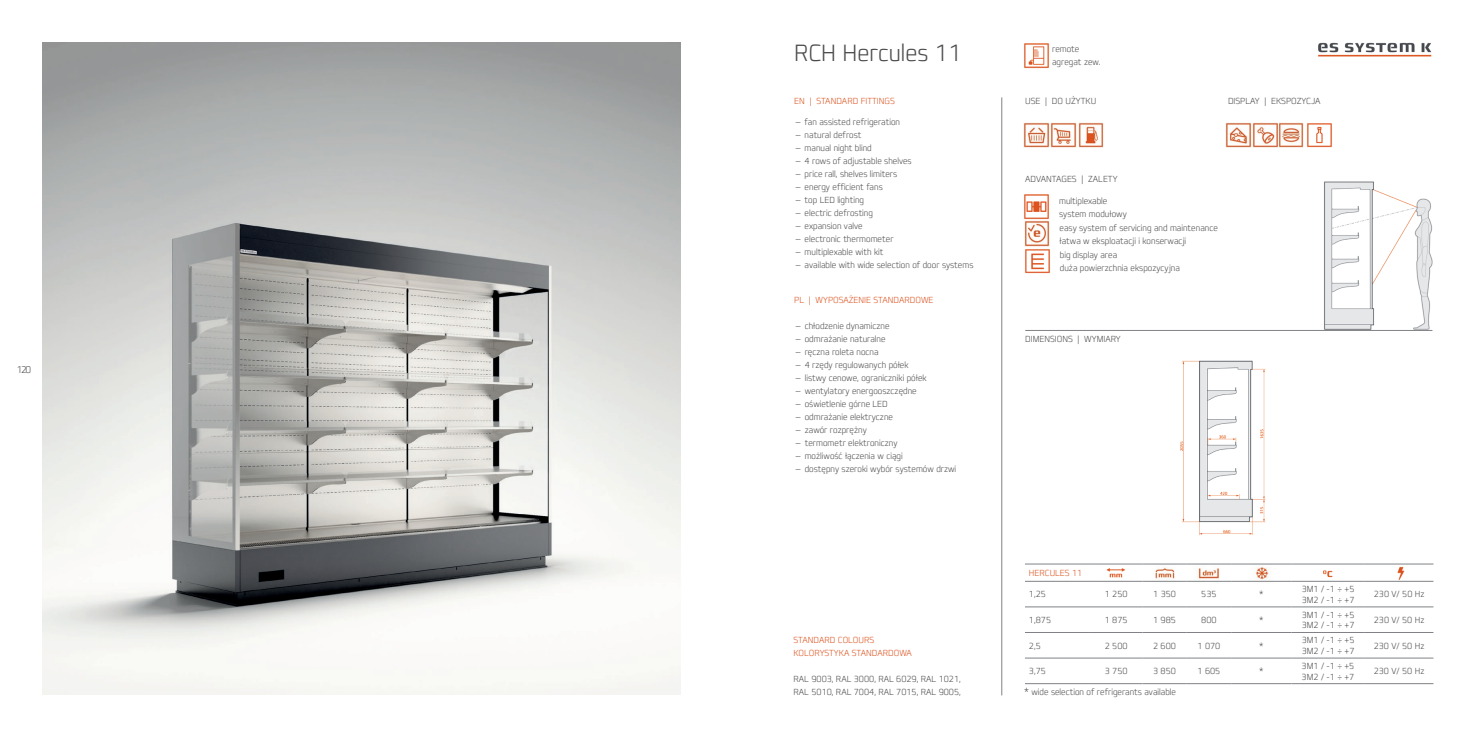
<style>
.page{position:relative;width:1475px;height:738px;background:#fff}
.page>*{position:absolute;margin:0;border:0;box-sizing:border-box;transform-origin:0 0}
.t1{font:200 condensed 24px "Francker CYR";color:#4b4c4d}
.t2{font:200 condensed 10px "Francker CYR";color:#4b4c4d}
.t3{font:200 condensed 9px/13px "Francker CYR";color:#4b4c4d}
.t4{font:200 condensed 9px/13px "Francker CYR";color:#dc531f}
.s1{font-size:10px}
</style>
<div class="page">
<img style="left:1318px;top:42px;width:114px;height:15px">
<hr style="left:1001px;top:97px;width:1px;height:597px;background:#808285">
<img style="left:1148px;top:564px;width:31px;height:18px">
<img style="left:1192px;top:564px;width:31px;height:18px">
<img style="left:1245px;top:564px;width:31px;height:18px">
<img style="left:1311px;top:564px;width:32px;height:18px">
<img style="left:1385px;top:564px;width:31px;height:18px">
<img style="left:1100px;top:564px;width:31px;height:18px">
<hr style="left:1024px;top:563px;width:65px;height:1px;background:#808285">
<hr style="left:1089px;top:563px;width:53px;height:1px;background:#808285">
<hr style="left:1142px;top:563px;width:44px;height:1px;background:#808285">
<hr style="left:1186px;top:563px;width:44px;height:1px;background:#808285">
<hr style="left:1230px;top:563px;width:60px;height:1px;background:#808285">
<hr style="left:1290px;top:563px;width:74px;height:1px;background:#808285">
<hr style="left:1364px;top:563px;width:68px;height:1px;background:#808285">
<hr style="left:1024px;top:580px;width:65px;height:1px;background:#808285">
<hr style="left:1089px;top:580px;width:53px;height:1px;background:#808285">
<hr style="left:1142px;top:580px;width:44px;height:1px;background:#808285">
<hr style="left:1186px;top:580px;width:44px;height:1px;background:#808285">
<hr style="left:1230px;top:580px;width:60px;height:1px;background:#808285">
<hr style="left:1290px;top:580px;width:74px;height:1px;background:#808285">
<hr style="left:1364px;top:580px;width:68px;height:1px;background:#808285">
<hr style="left:1024px;top:606px;width:65px;height:1px;background:#808285">
<hr style="left:1089px;top:606px;width:53px;height:1px;background:#808285">
<hr style="left:1142px;top:606px;width:44px;height:1px;background:#808285">
<hr style="left:1186px;top:606px;width:44px;height:1px;background:#808285">
<hr style="left:1230px;top:606px;width:60px;height:1px;background:#808285">
<hr style="left:1290px;top:606px;width:74px;height:1px;background:#808285">
<hr style="left:1364px;top:606px;width:68px;height:1px;background:#808285">
<hr style="left:1024px;top:631px;width:65px;height:1px;background:#808285">
<hr style="left:1089px;top:631px;width:53px;height:1px;background:#808285">
<hr style="left:1142px;top:631px;width:44px;height:1px;background:#808285">
<hr style="left:1186px;top:631px;width:44px;height:1px;background:#808285">
<hr style="left:1230px;top:631px;width:60px;height:1px;background:#808285">
<hr style="left:1290px;top:631px;width:74px;height:1px;background:#808285">
<hr style="left:1364px;top:631px;width:68px;height:1px;background:#808285">
<hr style="left:1024px;top:657px;width:65px;height:1px;background:#808285">
<hr style="left:1089px;top:657px;width:53px;height:1px;background:#808285">
<hr style="left:1142px;top:657px;width:44px;height:1px;background:#808285">
<hr style="left:1186px;top:657px;width:44px;height:1px;background:#808285">
<hr style="left:1230px;top:657px;width:60px;height:1px;background:#808285">
<hr style="left:1290px;top:657px;width:74px;height:1px;background:#808285">
<hr style="left:1364px;top:657px;width:68px;height:1px;background:#808285">
<hr style="left:1024px;top:682px;width:65px;height:1px;background:#808285">
<hr style="left:1089px;top:682px;width:53px;height:1px;background:#808285">
<hr style="left:1142px;top:682px;width:44px;height:1px;background:#808285">
<hr style="left:1186px;top:682px;width:44px;height:1px;background:#808285">
<hr style="left:1230px;top:682px;width:60px;height:1px;background:#808285">
<hr style="left:1290px;top:682px;width:74px;height:1px;background:#808285">
<hr style="left:1364px;top:682px;width:68px;height:1px;background:#808285">
<img style="left:1324px;top:181px;width:109px;height:150px">
<hr style="left:1025px;top:330px;width:406px;height:1px;background:#808285">
<img style="left:1180px;top:360px;width:86px;height:176px">
<img style="left:1024px;top:194px;width:25px;height:52px">
<img style="left:1025px;top:249px;width:25px;height:24px">
<img style="left:1225px;top:122px;width:25px;height:26px">
<img style="left:1023px;top:122px;width:80px;height:26px">
<img style="left:1252px;top:122px;width:51px;height:26px">
<img style="left:1307px;top:123px;width:24px;height:25px">
<img style="left:1024px;top:43px;width:25px;height:25px">
<img style="left:43px;top:43px;width:637px;height:651px">
<p class="t2" style="left:17px;top:363px;width:16px">120</p>
<h1 class="t1" style="left:794px;top:37px;width:169px">RCH Hercules 11</h1>
<p class="t4" style="left:794px;top:95px;width:102px">EN | STANDARD FITTINGS</p>
<p class="t3" style="left:794px;top:116px;width:107px">— fan assisted refrigeration</p>
<p class="t3" style="left:794px;top:129px;width:69px">— natural defrost</p>
<p class="t3" style="left:794px;top:142px;width:79px">— manual night blind</p>
<p class="t3" style="left:794px;top:155px;width:119px">— 4 rows of adjustable shelves</p>
<p class="t3" style="left:794px;top:168px;width:105px">— price rall, shelves limiters</p>
<p class="t3" style="left:794px;top:181px;width:90px">— energy efficient fans</p>
<p class="t3" style="left:794px;top:194px;width:71px">— top LED lighting</p>
<p class="t3" style="left:794px;top:207px;width:80px">— electric defrosting</p>
<p class="t3" style="left:794px;top:220px;width:70px">— expansion valve</p>
<p class="t3" style="left:794px;top:233px;width:101px">— electronic thermometer</p>
<p class="t3" style="left:794px;top:246px;width:91px">— multiplexable with kit</p>
<p class="t3" style="left:794px;top:259px;width:181px">— available with wide selection of door systems</p>
<p class="t4" style="left:794px;top:294px;width:141px">PL | WYPOSAŻENIE STANDARDOWE</p>
<p class="t3" style="left:794px;top:319px;width:97px">— chłodzenie dynamiczne</p>
<p class="t3" style="left:794px;top:332px;width:93px">— odmrażanie naturalne</p>
<p class="t3" style="left:794px;top:345px;width:86px">— ręczna roleta nocna</p>
<p class="t3" style="left:794px;top:358px;width:116px">— 4 rzędy regulowanych półek</p>
<p class="t3" style="left:794px;top:371px;width:134px">— listwy cenowe, ograniczniki półek</p>
<p class="t3" style="left:794px;top:384px;width:124px">— wentylatory energooszczędne</p>
<p class="t3" style="left:794px;top:397px;width:95px">— oświetlenie górne LED</p>
<p class="t3" style="left:794px;top:410px;width:100px">— odmrażanie elektryczne</p>
<p class="t3" style="left:794px;top:423px;width:74px">— zawór rozprężny</p>
<p class="t3" style="left:794px;top:436px;width:105px">— termometr elektroniczny</p>
<p class="t3" style="left:794px;top:449px;width:110px">— możliwość łączenia w ciągi</p>
<p class="t3" style="left:794px;top:462px;width:163px">— dostępny szeroki wybór systemów drzwi</p>
<p class="t4" style="left:793px;top:633px;width:120px">STANDARD COLOURS<br>KOLORYSTYKA STANDARDOWA</p>
<p class="t3" style="left:793px;top:672px;width:169px">RAL 9003, RAL 3000, RAL 6029, RAL 1021,<br>RAL 5010, RAL 7004, RAL 7015, RAL 9005,</p>
<p class="t3" style="left:1051px;top:43px;width:50px">remote agregat zew.</p>
<p class="t3" style="left:1025px;top:95px;width:73px">USE | DO UŻYTKU</p>
<p class="t3" style="left:1227px;top:95px;width:94px">DISPLAY | EKSPOZYCJA</p>
<p class="t3" style="left:1025px;top:172px;width:94px">ADVANTAGES | ZALETY</p>
<p class="t3" style="left:1058px;top:194px;width:69px">multiplexable system modułowy</p>
<p class="t3" style="left:1059px;top:221px;width:160px">easy system of servicing and maintenance łatwa w eksploatacji i konserwacji</p>
<p class="t3" style="left:1059px;top:248px;width:121px">big display area<br>duża powierzchnia ekspozycyjna</p>
<p class="t3" style="left:1025px;top:332px;width:97px">DIMENSIONS | WYMIARY</p>
<p class="t4" style="left:1028px;top:566px;width:55px">HERCULES 11</p>
<p class="t3" style="left:1028px;top:587px;width:19px">1,25</p>
<p class="t3" style="left:1104px;top:587px;width:24px">1 250</p>
<p class="t3" style="left:1152px;top:587px;width:24px">1 350</p>
<p class="t3" style="left:1201px;top:587px;width:17px">535</p>
<p class="t3" style="left:1258px;top:587px;width:6px">*</p>
<p class="t3" style="left:1301px;top:583px;width:54px;line-height:10.8px">3M1 / -1 ÷ +5<br>3M2 / -1 ÷ +7</p>
<p class="t3" style="left:1373px;top:587px;width:52px">230 V/ 50 Hz</p>
<p class="t3" style="left:1028px;top:613px;width:24px">1,875</p>
<p class="t3" style="left:1104px;top:613px;width:24px">1 875</p>
<p class="t3" style="left:1152px;top:613px;width:24px">1 985</p>
<p class="t3" style="left:1200px;top:613px;width:17px">800</p>
<p class="t3" style="left:1258px;top:613px;width:6px">*</p>
<p class="t3" style="left:1301px;top:609px;width:54px;line-height:10.8px">3M1 / -1 ÷ +5<br>3M2 / -1 ÷ +7</p>
<p class="t3" style="left:1373px;top:613px;width:52px">230 V/ 50 Hz</p>
<p class="t3" style="left:1028px;top:638px;width:13px">2,5</p>
<p class="t3" style="left:1104px;top:638px;width:24px">2 500</p>
<p class="t3" style="left:1152px;top:638px;width:24px">2 600</p>
<p class="t3" style="left:1197px;top:638px;width:24px">1 070</p>
<p class="t3" style="left:1258px;top:638px;width:6px">*</p>
<p class="t3" style="left:1301px;top:634px;width:54px;line-height:10.8px">3M1 / -1 ÷ +5<br>3M2 / -1 ÷ +7</p>
<p class="t3" style="left:1373px;top:638px;width:52px">230 V/ 50 Hz</p>
<p class="t3" style="left:1028px;top:664px;width:19px">3,75</p>
<p class="t3" style="left:1104px;top:664px;width:24px">3 750</p>
<p class="t3" style="left:1152px;top:664px;width:24px">3 850</p>
<p class="t3" style="left:1197px;top:664px;width:24px">1 605</p>
<p class="t3" style="left:1258px;top:664px;width:6px">*</p>
<p class="t3" style="left:1301px;top:660px;width:54px;line-height:10.8px">3M1 / -1 ÷ +5<br>3M2 / -1 ÷ +7</p>
<p class="t3" style="left:1373px;top:664px;width:52px">230 V/ 50 Hz</p>
<p class="t3" style="left:1024px;top:685px;width:153px"><span class="s1">*</span> wide selection of refrigerants available</p>
</div>
